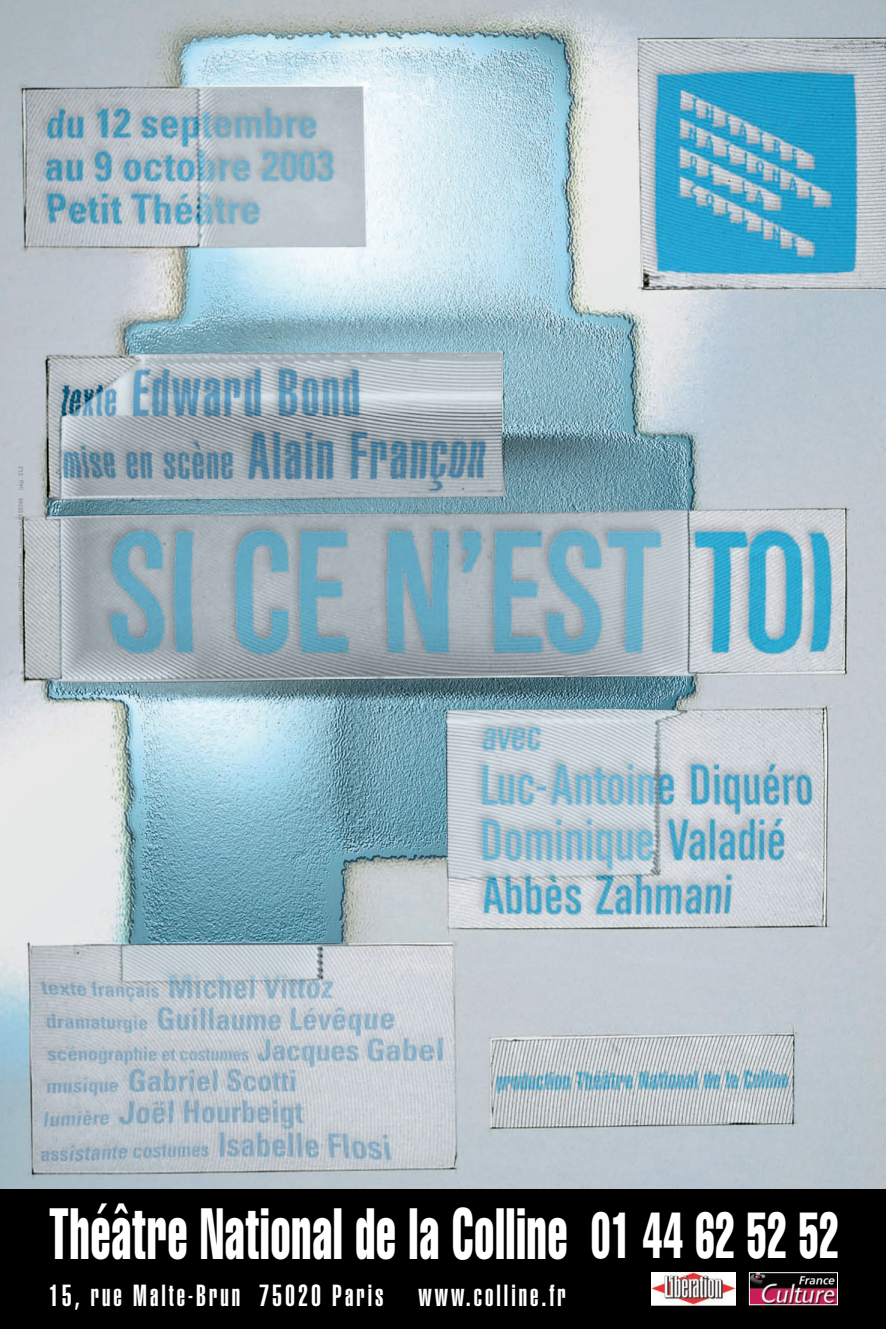
<style>
.page{position:relative;width:886px;height:1329px;background:#fff}
.page>*{position:absolute;margin:0;border:0;box-sizing:border-box;transform-origin:0 0}
.t1{font:extra-condensed 71.25px "Helvetica";letter-spacing:.025em;color:#fff;scale:.65 1}
.t2{font:900 extra-condensed 30px "Helvetica";letter-spacing:.1em;color:#fff}
.t3{font:700 condensed 6.25px "Univers";color:#939598}
.s1{font-size:63.75px}
</style>
<div class="page">
<img style="left:0;top:0;width:886px;height:1189px">
<div style="left:0;top:1189px;width:886px;height:140px;background:#010000"></div>
<img style="left:751px;top:1274px;width:85px;height:29px">
<div style="left:749px;top:1272px;width:89px;height:33px;border:1px solid #fff"></div>
<img style="left:651px;top:1272px;width:85px;height:33px">
<p class="t3" style="left:19px;top:490px;width:26px;rotate:-90deg">imp. CL2</p>
<p class="t3" style="left:19px;top:644px;width:147px;rotate:-90deg">conception : theatre@IDSland.com Licence n°0755744</p>
<h1 class="t1" style="left:49px;top:1208px;width:1216px">Théâtre National de la Colline <span class="s1">01 44 62 52 52</span></h1>
<h2 class="t2" style="left:49px;top:1285px;width:518px">15, rue Malte-Brun 75020 Paris www.colline.fr</h2>
</div>
